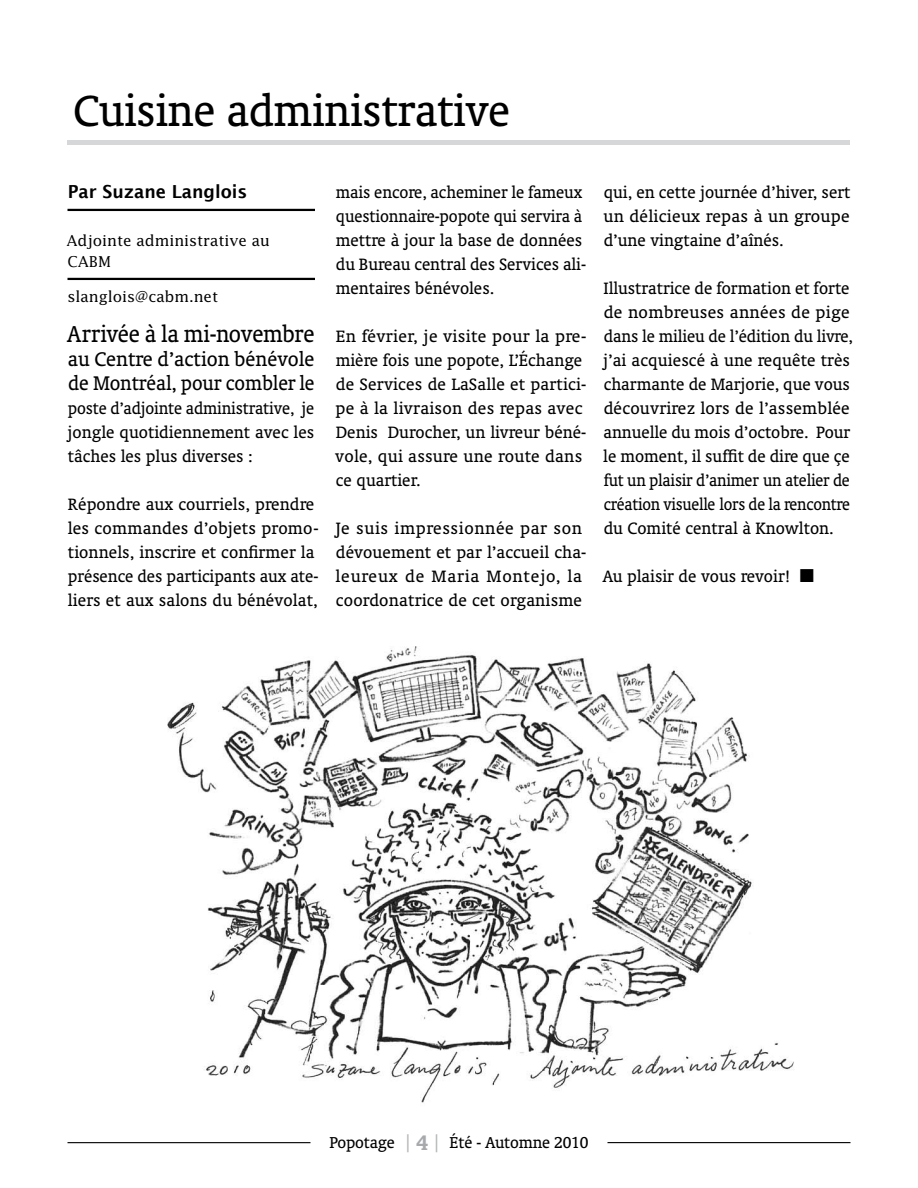
<style>
.page{position:relative;width:918px;height:1188px;background:#fff}
.page>*{position:absolute;margin:0;border:0;box-sizing:border-box;transform-origin:0 0}
.t1{font:49.5px "Oranda BT";letter-spacing:-.01em;color:#000}
.t2{font:26.25px "Oranda BT";letter-spacing:-.015em;color:#000;scale:.96 1}
.t3{font:22.5px/24px "Oranda BT";letter-spacing:-.005em;color:#000}
.t4{font:18.75px/24px "Oranda BT";color:#000}
.t5{font:18px "Oranda BT";letter-spacing:-.01em;color:#000}
.t6{font:600 18px "Lucida Sans";color:#000}
.t7{font:15px/21px "Lucida";color:#000}
.s1{color:#b1b4b6}
</style>
<div class="page">
<hr style="left:608px;top:1142px;width:242px;height:1px;background:#000">
<hr style="left:68px;top:1142px;width:242px;height:1px;background:#000">
<div style="left:68px;top:140px;width:782px;height:5px;background:#d5d7d8"></div>
<hr style="left:68px;top:209px;width:247px;height:2px;background:#000">
<hr style="left:68px;top:278px;width:247px;height:2px;background:#000">
<img style="left:167px;top:646px;width:627px;height:457px">
<h1 class="t1" style="left:73px;top:82px;width:439px">Cuisine administrative</h1>
<p class="t6" style="left:68px;top:181px;width:181px">Par Suzane Langlois</p>
<p class="t7" style="left:67px;top:230px;width:205px">Adjointe administrative au<br>CABM</p>
<p class="t7" style="left:68px;top:285px;width:152px">slanglois@cabm.net</p>
<h2 class="t2" style="left:67px;top:319px;width:260px">Arrivée à la mi-novembre</h2>
<p class="t3" style="left:68px;top:347px;width:248px">au Centre d’action bénévole de Montréal, pour combler le</p>
<p class="t4" style="left:68px;top:396px;width:248px;text-align:justify">poste d’adjointe administrative, je jongle quotidiennement avec les tâches les plus diverses :</p>
<p class="t4" style="left:68px;top:492px;width:252px">Répondre aux courriels, prendre les commandes d’objets promo&shy;tionnels, inscrire et confirmer la présence des participants aux ate&shy;liers et aux salons du bénévolat,</p>
<p class="t4" style="left:336px;top:180px;width:252px">mais encore, acheminer le fameux questionnaire-popote qui servira à mettre à jour la base de données du Bureau central des Services ali&shy;mentaires bénévoles.</p>
<p class="t4" style="left:335px;top:324px;width:253px">En février, je visite pour la pre&shy;mière fois une popote, L’Échange de Services de LaSalle et partici&shy;pe à la livraison des repas avec<br>Denis Durocher, un livreur béné&shy;vole, qui assure une route dans ce quartier.</p>
<p class="t4" style="left:335px;top:516px;width:252px">Je suis impressionnée par son dévouement et par l’accueil cha&shy;leureux de Maria Montejo, la coordonatrice de cet organisme</p>
<p class="t4" style="left:603px;top:180px;width:248px;text-align:justify">qui, en cette journée d’hiver, sert un délicieux repas à un groupe d’une vingtaine d’aînés.</p>
<p class="t4" style="left:603px;top:276px;width:251px">Illustratrice de formation et forte de nombreuses années de pige dans le milieu de l’édition du livre, j’ai acquiescé à une requête très charmante de Marjorie, que vous découvrirez lors de l’assemblée annuelle du mois d’octobre. Pour le moment, il suffit de dire que çe fut un plaisir d’animer un atelier de création visuelle lors de la rencontre du Comité central à Knowlton.</p>
<p class="t4" style="left:602px;top:564px;width:213px">Au plaisir de vous revoir! ■</p>
<p class="t5" style="left:330px;top:1132px;width:260px">Popotage <span class="s1">| |</span> Été - Automne 2010</p>
</div>
